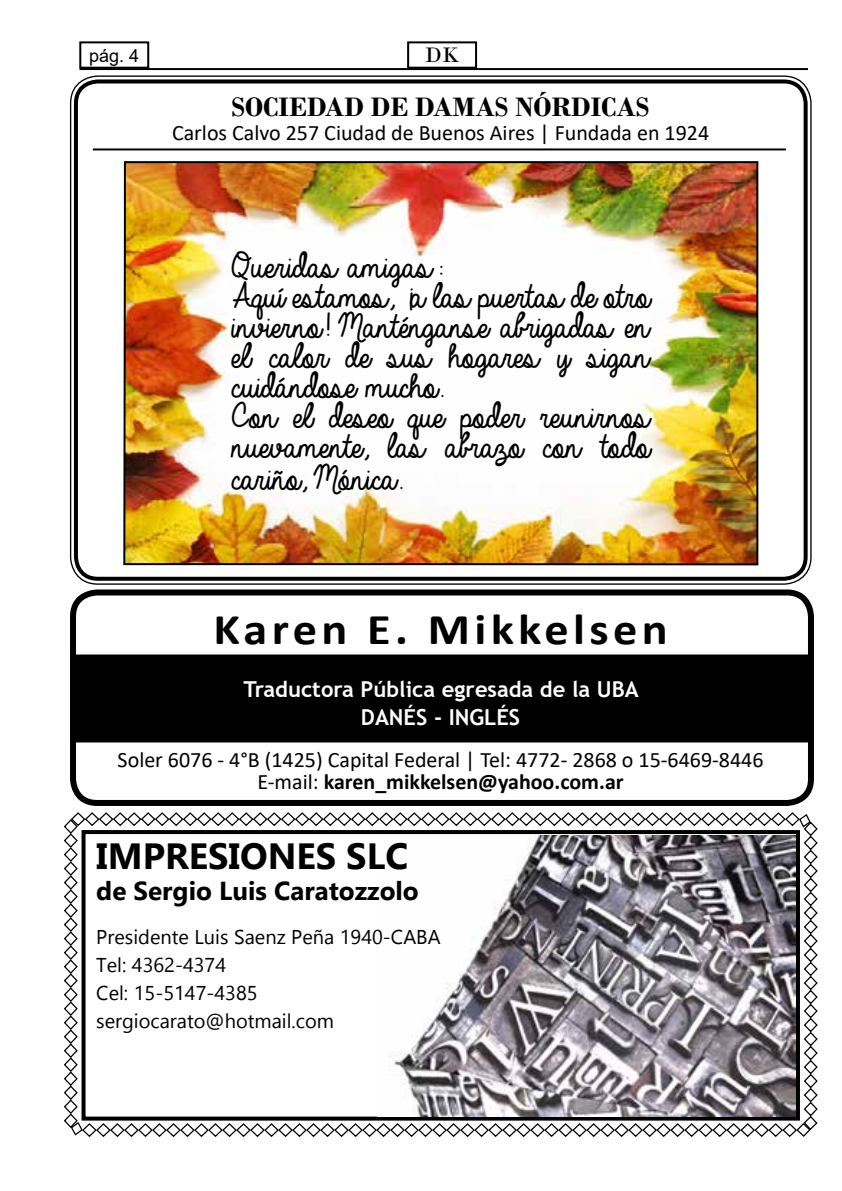
<style>
.page{position:relative;width:842px;height:1191px;background:#fff}
.page>*{position:absolute;margin:0;border:0;box-sizing:border-box;transform-origin:0 0}
.t1{font:700 44px "Calibri";letter-spacing:.09em;color:#000;scale:1.1 1}
.t2{font:38px/30.2px "Always In My Heart";color:#000}
.t3{font:700 36.4px "Gadugi";color:#000}
.t4{font:700 28px "Bodoni";color:#000}
.t5{font:700 26px "Gadugi";color:#000}
.t6{font:22px/22px "Calibri";color:#000;text-align:center}
.t7{font:700 22px/28px "Trebuchet MS";color:#fdfdfd;text-align:center}
.t8{font:22px "Bodoni";color:#000}
.t9{font:20px/28px "Gadugi";color:#000}
.t10{font:18px "Arial";color:#000}
.s1{font-weight:700}
</style>
<div class="page">
<div style="left:407px;top:41px;width:70px;height:28px;border:2px solid #000"></div>
<div style="left:79px;top:41px;width:70px;height:28px;border:2px solid #000"></div>
<hr style="left:80px;top:68px;width:728px;height:2px;background:#000">
<div style="left:72px;top:655px;width:738px;height:86px;background:#000"></div>
<div style="left:71px;top:654px;width:740px;height:88px;border:2px solid #000"></div>
<div style="left:70px;top:589px;width:744px;height:217px;border:6px solid #000;border-radius:24px"></div>
<div style="left:74px;top:79px;width:734px;height:502px;border:4px solid #000;border-radius:22px"></div>
<hr style="left:93px;top:148px;width:693px;height:2px;background:#000">
<svg style="left:63px;top:812px;width:755px;height:325px"></svg>
<div style="left:82px;top:830px;width:718px;height:290px;border:4px solid #000"></div>
<img style="left:378px;top:835px;width:418px;height:281px">
<img style="left:123px;top:161px;width:636px;height:405px">
<p class="t10" style="left:89px;top:43px;width:52px">pág. 4</p>
<p class="t8" style="left:425px;top:42px;width:36px">DK</p>
<p class="t4" style="left:231px;top:90px;width:420px">SOCIEDAD DE DAMAS NÓRDICAS</p>
<p class="t6" style="left:172px;top:121px;width:539px">Carlos Calvo 257 Ciudad de Buenos Aires | Fundada en 1924</p>
<p class="t2" style="left:224px;top:253px;width:419px">Queridas amigas:<br>Aquí estamos, ¡a las puertas de otro invierno! Manténganse abrigadas en el calor de sus hogares y sigan cuidándose mucho.<br>Con el deseo que poder reunirnos nuevamente, las abrazo con todo cariño, Mónica.</p>
<p class="t1" style="left:213px;top:598px;width:415px">Karen E. Mikkelsen</p>
<p class="t7" style="left:244px;top:674px;width:397px">Traductora Pública egresada de la UBA<br>DANÉS - INGLÉS</p>
<p class="t6" style="left:118px;top:748px;width:647px">Soler 6076 - 4°B (1425) Capital Federal | Tel: 4772- 2868 o 15-6469-8446<br>E-mail: <span class="s1">karen_mikkelsen@yahoo.com.ar</span></p>
<p class="t3" style="left:96px;top:834px;width:313px">IMPRESIONES SLC</p>
<p class="t5" style="left:96px;top:875px;width:324px">de Sergio Luis Caratozzolo</p>
<p class="t9" style="left:96px;top:923px;width:346px">Presidente Luis Saenz Peña 1940-CABA<br>Tel: 4362-4374<br>Cel: 15-5147-4385 sergiocarato@hotmail.com</p>
</div>
